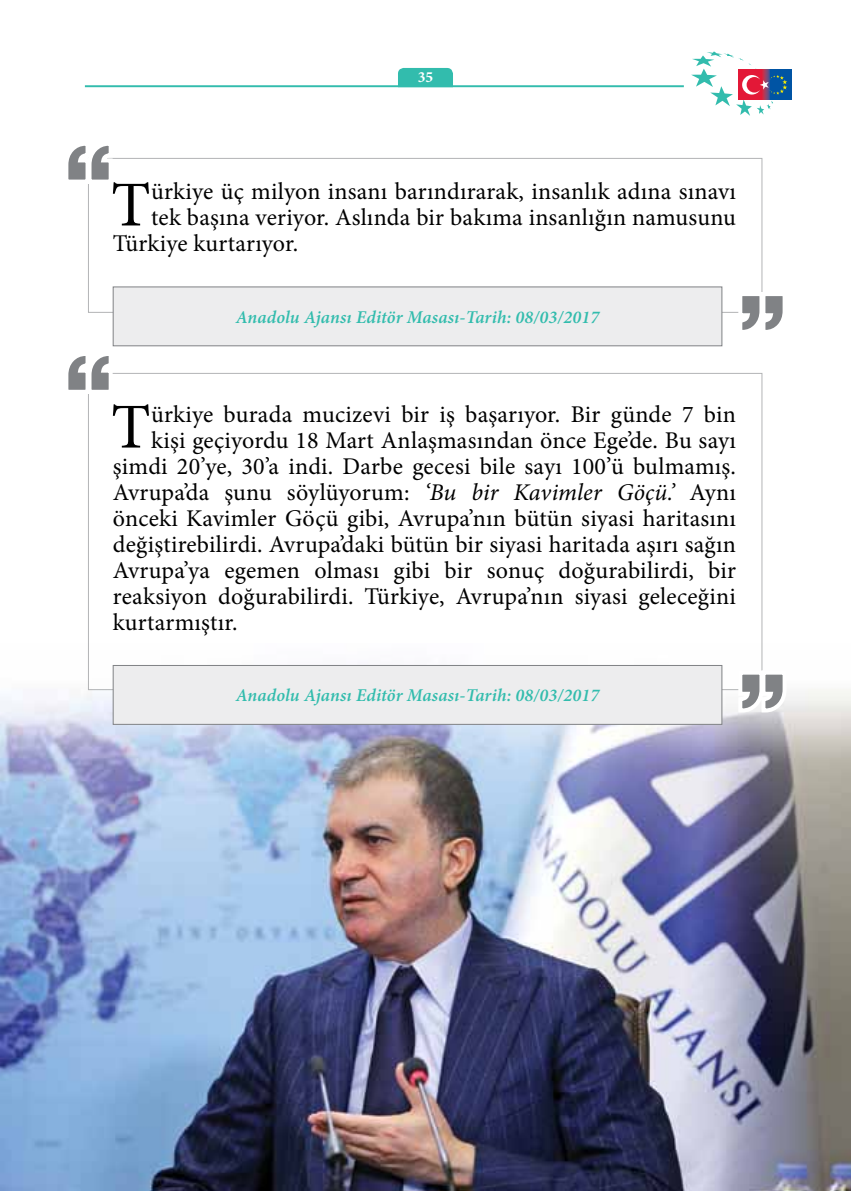
<style>
.page{position:relative;width:851px;height:1191px;background:#fff}
.page>*{position:absolute;margin:0;border:0;box-sizing:border-box;transform-origin:0 0}
.t1{font:64px "Minion Pro";color:#000}
.t2{font:24px "Minion Pro";letter-spacing:.01em;color:#000}
.t3{font:italic 600 18px "Minion Pro";letter-spacing:.005em;color:#32bcad}
.t4{font:700 15.6px "Minion Pro";color:#fff}
.s1{font-style:italic}
</style>
<div class="page">
<img style="left:0;top:643px;width:850px;height:548px">
<div style="left:88px;top:373px;width:674px;height:317px;background:#fff;border:1px solid #808285"></div>
<svg style="left:68px;top:356px;width:47px;height:40px"></svg>
<svg style="left:735px;top:668px;width:53px;height:46px"></svg>
<div style="left:113px;top:665px;width:609px;height:60px;background:#ededee;border:1px solid #808285"></div>
<div style="left:88px;top:158px;width:674px;height:155px;background:#fff;border:1px solid #808285"></div>
<svg style="left:68px;top:145px;width:47px;height:41px"></svg>
<svg style="left:735px;top:290px;width:48px;height:40px"></svg>
<div style="left:113px;top:286px;width:609px;height:60px;background:#ededee;border:1px solid #808285"></div>
<svg style="left:398px;top:68px;width:55px;height:17px"></svg>
<hr style="left:85px;top:85px;width:598px;height:2px;background:#32bcad">
<div style="left:738px;top:70px;width:53px;height:29px;background:#0054a4"></div>
<svg style="left:691px;top:51px;width:96px;height:65px"></svg>
<p class="t4" style="left:417px;top:66px;width:17px">35</p>
<h1 class="t1" style="left:111px;top:162px;width:41px">T</h1>
<p class="t2" style="left:151px;top:176px;width:586px">ürkiye üç milyon insanı barındırarak, insanlık adına sınavı</p>
<p class="t2" style="left:151px;top:202px;width:586px">tek başına veriyor. Aslında bir bakıma insanlığın namusunu</p>
<p class="t2" style="left:113px;top:228px;width:187px">Türkiye kurtarıyor.</p>
<p class="t3" style="left:236px;top:304px;width:365px">Anadolu Ajansı Editör Masası-Tarih: 08/03/2017</p>
<h1 class="t1" style="left:111px;top:384px;width:41px">T</h1>
<p class="t2" style="left:151px;top:398px;width:586px">ürkiye burada mucizevi bir iş başarıyor. Bir günde 7 bin</p>
<p class="t2" style="left:151px;top:424px;width:586px">kişi geçiyordu 18 Mart Anlaşmasından önce Ege’de. Bu sayı</p>
<p class="t2" style="left:113px;top:450px;width:624px">şimdi 20’ye, 30’a indi. Darbe gecesi bile sayı 100’ü bulmamış.</p>
<p class="t2" style="left:113px;top:476px;width:624px">Avrupa’da şunu söylüyorum: <span class="s1">‘Bu bir Kavimler Göçü.’</span> Aynı</p>
<p class="t2" style="left:113px;top:502px;width:624px">önceki Kavimler Göçü gibi, Avrupa’nın bütün siyasi haritasını</p>
<p class="t2" style="left:113px;top:528px;width:624px">değiştirebilirdi. Avrupa’daki bütün bir siyasi haritada aşırı sağın</p>
<p class="t2" style="left:113px;top:554px;width:624px">Avrupa’ya egemen olması gibi bir sonuç doğurabilirdi, bir</p>
<p class="t2" style="left:113px;top:580px;width:624px">reaksiyon doğurabilirdi. Türkiye, Avrupa’nın siyasi geleceğini</p>
<p class="t2" style="left:113px;top:606px;width:126px">kurtarmıştır.</p>
<p class="t3" style="left:236px;top:683px;width:365px">Anadolu Ajansı Editör Masası-Tarih: 08/03/2017</p>
</div>
